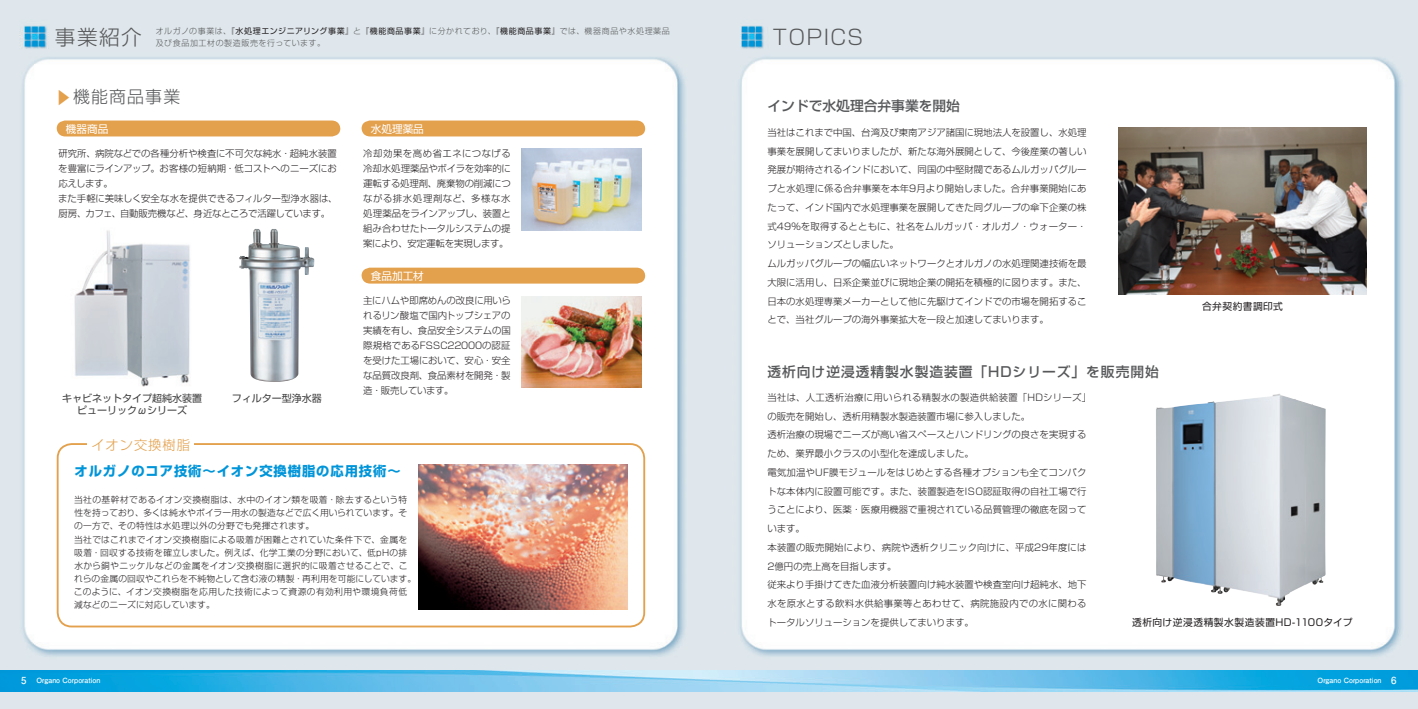
<style>
.page{position:relative;width:1418px;height:709px;background:#fff}
.page>*{position:absolute;margin:0;border:0;box-sizing:border-box;transform-origin:0 0}
.t1{font:20.62px "Shin Go Pr 5 Light 90 msp RKSJ H";letter-spacing:.07em;color:#57585a}
.t2{font:16.88px "Shin Go Pr 5 Light 90 msp RKSJ H";letter-spacing:.07em;color:#57585a}
.t3{font:16.88px "Shin Go Pr 5 Light 90 msp RKSJ H";color:#e3a14d}
.t4{font:13.75px "Shin Go Pr 5 Medium 90 msp RKSJ H";letter-spacing:.07em;color:#57585a}
.t5{font:13.75px "Shin Go Pr 5 Medium 90 msp RKSJ H";color:#57585a}
.t6{font:13.25px "Shin Go Pr 5 Bold 90 msp RKSJ H";letter-spacing:.07em;color:#0095d9}
.t7{font:13.25px "Shin Go Pr 5 Light 90 msp RKSJ H";letter-spacing:.07em;color:#e3a14d}
.t8{font:10.62px "Shin Go Pr 5 Regular 90 msp RKSJ H";color:#fff}
.t9{font:10px "Shin Go Pr 5 Regular 90 msp RKSJ H";color:#3e3e3f}
.t10{font:9.75px "Shin Go Pr 5 Regular 90 msp RKSJ H";letter-spacing:.05em;color:#231f20}
.t11{font:9.38px/18.8px "Shin Go Pr 5 Light 90 msp RKSJ H";color:#231f20}
.t12{font:8.75px/13.1px "Shin Go Pr 5 Light 90 msp RKSJ H";letter-spacing:.025em;color:#231f20}
.t13{font:8px/12.2px "Shin Go Pr 5 Light 90 msp RKSJ H";letter-spacing:.07em;color:#57585a}
.t14{font:7.12px "Futo Go B101 Pr 5 Bold 90 msp RKSJ H";color:#fff}
.s1{font-family:"Shin Go Pr 5 Regular 90 msp RKSJ H";color:#231f20}
.s2{font-size:9.75px}
</style>
<div class="page">
<img style="left:0;top:0;width:1417px;height:709px">
<img style="left:0;top:670px;width:1417px;height:21px">
<img style="left:1155px;top:393px;width:170px;height:190px">
<div style="left:1201px;top:301px;width:82px;height:10px;background:#fff"></div>
<img style="left:1118px;top:128px;width:248px;height:166px">
<img style="left:521px;top:149px;width:120px;height:81px">
<img style="left:521px;top:296px;width:120px;height:91px">
<div style="left:57px;top:443px;width:588px;height:184px;border:2px solid #e3a14d;border-radius:14px"></div>
<div style="left:88px;top:438px;width:106px;height:17px;background:#fff"></div>
<img style="left:62px;top:225px;width:140px;height:163px">
<img style="left:239px;top:229px;width:75px;height:146px">
<svg style="left:57px;top:120px;width:283px;height:16px;background:#e4a454"></svg>
<svg style="left:361px;top:120px;width:284px;height:16px;background:#e4a555"></svg>
<div style="left:361px;top:268px;width:284px;height:15px;background:#e3a14d"></div>
<img style="left:418px;top:464px;width:209px;height:145px">
<p class="t13" style="left:156px;top:26px;width:515px">オルガノの事業は、<span class="s1">『水処理エンジニアリング事業』</span>と<span class="s1">『機能商品事業』</span>に分かれており、<span class="s1">『機能商品事業』</span>では、機器商品や水処理薬品及び食品加工材の製造販売を行っています。</p>
<h1 class="t1" style="left:55px;top:29px;width:88px">事業紹介</h1>
<h1 class="t1" style="left:772px;top:29px;width:92px">TOPICS</h1>
<h2 class="t3" style="left:57px;top:105px;width:18px;rotate:-90deg">▼</h2>
<h2 class="t2" style="left:73px;top:91px;width:109px">機能商品事業</h2>
<p class="t8" style="left:66px;top:124px;width:44px">機器商品</p>
<p class="t8" style="left:371px;top:124px;width:55px">水処理薬品</p>
<p class="t11" style="left:58px;top:147px;width:281px;line-height:15px">研究所、病院などでの各種分析や検査に不可欠な純水・超純水装置を豊富にラインアップ。お客様の短納期・低コストへのニーズにお応えします。<br>また手軽に美味しく安全な水を提供できるフィルター型浄水器は、厨房、カフェ、自動販売機など、身近なところで活躍しています。</p>
<p class="t9" style="left:62px;top:395px;width:141px">キャビネットタイプ超純水装置</p>
<p class="t9" style="left:232px;top:395px;width:92px">フィルター型浄水器</p>
<p class="t9" style="left:77px;top:406px;width:111px">ピューリックωシリーズ</p>
<h3 class="t7" style="left:91px;top:439px;width:100px">イオン交換樹脂</h3>
<p class="t11" style="left:363px;top:147px;width:149px;line-height:15px;text-align:justify">冷却効果を高め省エネにつなげる冷却水処理薬品やボイラを効率的に運転する処理剤、廃棄物の削減につながる排水処理剤など、多様な水処理薬品をラインアップし、装置と組み合わせたトータルシステムの提案により、安定運転を実現します。</p>
<p class="t8" style="left:371px;top:272px;width:55px">食品加工材</p>
<p class="t11" style="left:363px;top:294px;width:149px;line-height:15px;text-align:justify">主にハムや即席めんの改良に用いられるリン酸塩で国内トップシェアの実績を有し、食品安全システムの国際規格であるFSSC22000の認証を受けた工場において、安心・安全な品質改良剤、食品素材を開発・製造・販売しています。</p>
<h3 class="t6" style="left:74px;top:466px;width:328px">オルガノのコア技術～イオン交換樹脂の応用技術～</h3>
<p class="t12" style="left:74px;top:494px;width:343px">当社の基幹材であるイオン交換樹脂は、水中のイオン類を吸着・除去するという特性を持っており、多くは純水やボイラー用水の製造などで広く用いられています。その一方で、その特性は水処理以外の分野でも発揮されます。<br>当社ではこれまでイオン交換樹脂による吸着が困難とされていた条件下で、金属を吸着・回収する技術を確立しました。例えば、化学工業の分野において、低pHの排水から銅やニッケルなどの金属をイオン交換樹脂に選択的に吸着させることで、これらの金属の回収やこれらを不純物として含む液の精製・再利用を可能にしています。このように、イオン交換樹脂を応用した技術によって資源の有効利用や環境負荷低減などのニーズに対応しています。</p>
<h3 class="t5" style="left:767px;top:101px;width:194px">インドで水処理合弁事業を開始</h3>
<p class="t11" style="left:767px;top:124px;width:320px">当社はこれまで中国、台湾及び東南アジア諸国に現地法人を設置し、水処理事業を展開してまいりましたが、新たな海外展開として、今後産業の著しい発展が期待されるインドにおいて、同国の中堅財閥であるムルガッパグループと水処理に係る合弁事業を本年9月より開始しました。合弁事業開始にあたって、インド国内で水処理事業を展開してきた同グループの傘下企業の株式49％を取得するとともに、社名をムルガッパ・オルガノ・ウォーター・ソリューションズとしました。<br>ムルガッパグループの幅広いネットワークとオルガノの水処理関連技術を最大限に活用し、日系企業並びに現地企業の開拓を積極的に図ります。また、日本の水処理専業メーカーとして他に先駆けてインドでの市場を開拓することで、当社グループの海外事業拡大を一段と加速してまいります。</p>
<h3 class="t4" style="left:767px;top:366px;width:393px">透析向け逆浸透精製水製造装置「HDシリーズ」を販売開始</h3>
<p class="t10" style="left:1201px;top:302px;width:82px">合弁契約書調印式</p>
<p class="t11" style="left:767px;top:389px;width:325px">当社は、人工透析治療に用いられる精製水の製造供給装置「HDシリーズ」の販売を開始し、透析用精製水製造装置市場に参入しました。<br>透析治療の現場でニーズが高い省スペースとハンドリングの良さを実現するため、業界最小クラスの小型化を達成しました。<br>電気加温やUF膜モジュールをはじめとする各種オプションも全てコンパクトな本体内に設置可能です。また、装置製造をISO認証取得の自社工場で行うことにより、医薬・医療用機器で重視されている品質管理の徹底を図っています。<br>本装置の販売開始により、病院や透析クリニック向けに、平成29年度には<br>2億円の売上高を目指します。<br>従来より手掛けてきた血液分析装置向け純水装置や検査室向け超純水、地下水を原水とする飲料水供給事業等とあわせて、病院施設内での水に関わるトータルソリューションを提供してまいります。</p>
<p class="t10" style="left:1132px;top:618px;width:222px">透析向け逆浸透精製水製造装置HD-1100タイプ</p>
<p class="t14" style="left:21px;top:678px;width:81px"><span class="s2">5　</span>Organo Corporation</p>
<p class="t14" style="left:1317px;top:678px;width:81px">Organo Corporation<span class="s2">　6</span></p>
</div>
